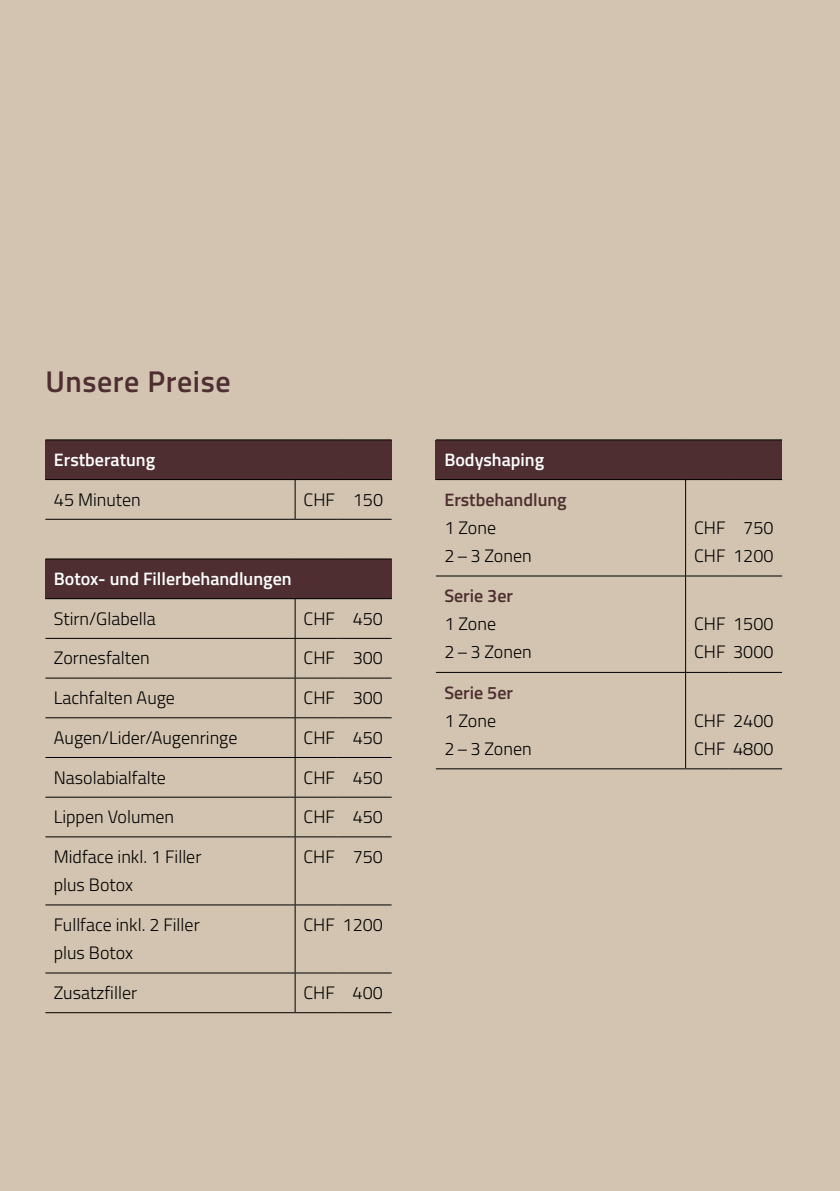
<style>
.page{position:relative;width:840px;height:1191px;background:#fff}
.page>*{position:absolute;margin:0;border:0;box-sizing:border-box;transform-origin:0 0}
.t1{font:600 30px "Titillium Web";letter-spacing:.02em;color:#4e2e31}
.t2{font:300 18px/28px "Titillium Web";color:#000}
.t3{font:600 18px "Titillium Web";color:#fff}
.t4{font:600 18px "Titillium Web";color:#4e2e31}
</style>
<div class="page">
<div style="left:0;top:0;width:839px;height:1191px;background:#d2c4b0"></div>
<div style="left:45px;top:440px;width:346px;height:39px;background:#4e2e31"></div>
<div style="left:45px;top:559px;width:346px;height:39px;background:#4e2e31"></div>
<hr style="left:45px;top:439px;width:250px;height:1px;background:#000">
<hr style="left:295px;top:439px;width:42px;height:1px;background:#000">
<hr style="left:337px;top:439px;width:54px;height:1px;background:#000">
<hr style="left:45px;top:479px;width:250px;height:1px;background:#000">
<hr style="left:295px;top:479px;width:42px;height:1px;background:#000">
<hr style="left:294px;top:480px;width:1px;height:39px;background:#000">
<hr style="left:337px;top:479px;width:54px;height:1px;background:#000">
<hr style="left:45px;top:519px;width:250px;height:1px;background:#000">
<hr style="left:295px;top:519px;width:42px;height:1px;background:#000">
<hr style="left:337px;top:519px;width:54px;height:1px;background:#000">
<hr style="left:45px;top:558px;width:250px;height:1px;background:#000">
<hr style="left:295px;top:558px;width:42px;height:1px;background:#000">
<hr style="left:337px;top:558px;width:54px;height:1px;background:#000">
<hr style="left:45px;top:598px;width:250px;height:1px;background:#000">
<hr style="left:295px;top:598px;width:42px;height:1px;background:#000">
<hr style="left:294px;top:599px;width:1px;height:39px;background:#000">
<hr style="left:337px;top:598px;width:54px;height:1px;background:#000">
<hr style="left:45px;top:638px;width:250px;height:1px;background:#000">
<hr style="left:295px;top:638px;width:42px;height:1px;background:#000">
<hr style="left:294px;top:638px;width:1px;height:39px;background:#000">
<hr style="left:337px;top:638px;width:54px;height:1px;background:#000">
<hr style="left:45px;top:677px;width:250px;height:1px;background:#000">
<hr style="left:295px;top:677px;width:42px;height:1px;background:#000">
<hr style="left:294px;top:678px;width:1px;height:39px;background:#000">
<hr style="left:337px;top:677px;width:54px;height:1px;background:#000">
<hr style="left:45px;top:717px;width:250px;height:1px;background:#000">
<hr style="left:295px;top:717px;width:42px;height:1px;background:#000">
<hr style="left:294px;top:718px;width:1px;height:39px;background:#000">
<hr style="left:337px;top:717px;width:54px;height:1px;background:#000">
<hr style="left:45px;top:757px;width:250px;height:1px;background:#000">
<hr style="left:295px;top:757px;width:42px;height:1px;background:#000">
<hr style="left:294px;top:758px;width:1px;height:39px;background:#000">
<hr style="left:337px;top:757px;width:54px;height:1px;background:#000">
<hr style="left:45px;top:797px;width:250px;height:1px;background:#000">
<hr style="left:295px;top:797px;width:42px;height:1px;background:#000">
<hr style="left:294px;top:797px;width:1px;height:39px;background:#000">
<hr style="left:337px;top:797px;width:54px;height:1px;background:#000">
<hr style="left:45px;top:836px;width:250px;height:1px;background:#000">
<hr style="left:295px;top:836px;width:42px;height:1px;background:#000">
<hr style="left:294px;top:837px;width:1px;height:67px;background:#000">
<hr style="left:337px;top:836px;width:54px;height:1px;background:#000">
<hr style="left:45px;top:904px;width:250px;height:1px;background:#000">
<hr style="left:295px;top:904px;width:42px;height:1px;background:#000">
<hr style="left:294px;top:905px;width:1px;height:67px;background:#000">
<hr style="left:337px;top:904px;width:54px;height:1px;background:#000">
<hr style="left:45px;top:972px;width:250px;height:1px;background:#000">
<hr style="left:295px;top:972px;width:42px;height:1px;background:#000">
<hr style="left:294px;top:973px;width:1px;height:39px;background:#000">
<hr style="left:337px;top:972px;width:54px;height:1px;background:#000">
<hr style="left:45px;top:1012px;width:250px;height:1px;background:#000">
<hr style="left:295px;top:1012px;width:42px;height:1px;background:#000">
<hr style="left:337px;top:1012px;width:54px;height:1px;background:#000">
<div style="left:435px;top:440px;width:346px;height:39px;background:#4e2e31"></div>
<hr style="left:435px;top:439px;width:250px;height:1px;background:#000">
<hr style="left:685px;top:439px;width:42px;height:1px;background:#000">
<hr style="left:727px;top:439px;width:54px;height:1px;background:#000">
<hr style="left:435px;top:479px;width:250px;height:1px;background:#000">
<hr style="left:685px;top:479px;width:42px;height:1px;background:#000">
<hr style="left:685px;top:480px;width:1px;height:95px;background:#000">
<hr style="left:727px;top:479px;width:54px;height:1px;background:#000">
<hr style="left:435px;top:575px;width:250px;height:1px;background:#000">
<hr style="left:685px;top:575px;width:42px;height:1px;background:#000">
<hr style="left:685px;top:576px;width:1px;height:96px;background:#000">
<hr style="left:727px;top:575px;width:54px;height:1px;background:#000">
<hr style="left:435px;top:672px;width:250px;height:1px;background:#000">
<hr style="left:685px;top:672px;width:42px;height:1px;background:#000">
<hr style="left:685px;top:673px;width:1px;height:95px;background:#000">
<hr style="left:727px;top:672px;width:54px;height:1px;background:#000">
<hr style="left:435px;top:768px;width:250px;height:1px;background:#000">
<hr style="left:685px;top:768px;width:42px;height:1px;background:#000">
<hr style="left:727px;top:768px;width:54px;height:1px;background:#000">
<h1 class="t1" style="left:45px;top:359px;width:187px">Unsere Preise</h1>
<p class="t3" style="left:54px;top:446px;width:103px">Erstberatung</p>
<p class="t2" style="left:54px;top:484px;width:88px">45 Minuten</p>
<p class="t2" style="left:303px;top:484px;width:81px">CHF 150</p>
<p class="t3" style="left:54px;top:565px;width:239px">Botox- und Fillerbehandlungen</p>
<p class="t2" style="left:54px;top:603px;width:103px">Stirn/Glabella</p>
<p class="t2" style="left:303px;top:603px;width:81px">CHF 450</p>
<p class="t2" style="left:54px;top:643px;width:97px">Zornesfalten</p>
<p class="t2" style="left:303px;top:643px;width:81px">CHF 300</p>
<p class="t2" style="left:54px;top:683px;width:123px">Lachfalten Auge</p>
<p class="t2" style="left:303px;top:683px;width:81px">CHF 300</p>
<p class="t2" style="left:54px;top:722px;width:185px">Augen/Lider/Augenringe</p>
<p class="t2" style="left:303px;top:722px;width:81px">CHF 450</p>
<p class="t2" style="left:54px;top:762px;width:114px">Nasolabialfalte</p>
<p class="t2" style="left:303px;top:762px;width:81px">CHF 450</p>
<p class="t2" style="left:54px;top:802px;width:122px">Lippen Volumen</p>
<p class="t2" style="left:303px;top:802px;width:81px">CHF 450</p>
<p class="t2" style="left:54px;top:841px;width:149px">Midface inkl. 1 Filler plus Botox</p>
<p class="t2" style="left:303px;top:841px;width:81px">CHF 750</p>
<p class="t2" style="left:54px;top:910px;width:147px">Fullface inkl. 2 Filler plus Botox</p>
<p class="t2" style="left:303px;top:910px;width:81px">CHF 1200</p>
<p class="t2" style="left:54px;top:978px;width:85px">Zusatzfiller</p>
<p class="t2" style="left:303px;top:978px;width:81px">CHF 400</p>
<p class="t3" style="left:444px;top:446px;width:101px">Bodyshaping</p>
<p class="t4" style="left:444px;top:486px;width:124px">Erstbehandlung</p>
<p class="t2" style="left:444px;top:512px;width:89px">1 Zone<br>2–3 Zonen</p>
<p class="t2" style="left:693px;top:512px;width:81px">CHF<br>CHF 1200</p>
<p class="t2" style="left:742px;top:512px;width:32px">750</p>
<p class="t4" style="left:444px;top:582px;width:70px">Serie 3er</p>
<p class="t2" style="left:444px;top:609px;width:89px">1 Zone<br>2–3 Zonen</p>
<p class="t2" style="left:693px;top:609px;width:81px">CHF 1500<br>CHF 3000</p>
<p class="t4" style="left:444px;top:678px;width:70px">Serie 5er</p>
<p class="t2" style="left:444px;top:705px;width:89px">1 Zone<br>2–3 Zonen</p>
<p class="t2" style="left:693px;top:705px;width:81px">CHF 2400<br>CHF 4800</p>
</div>
